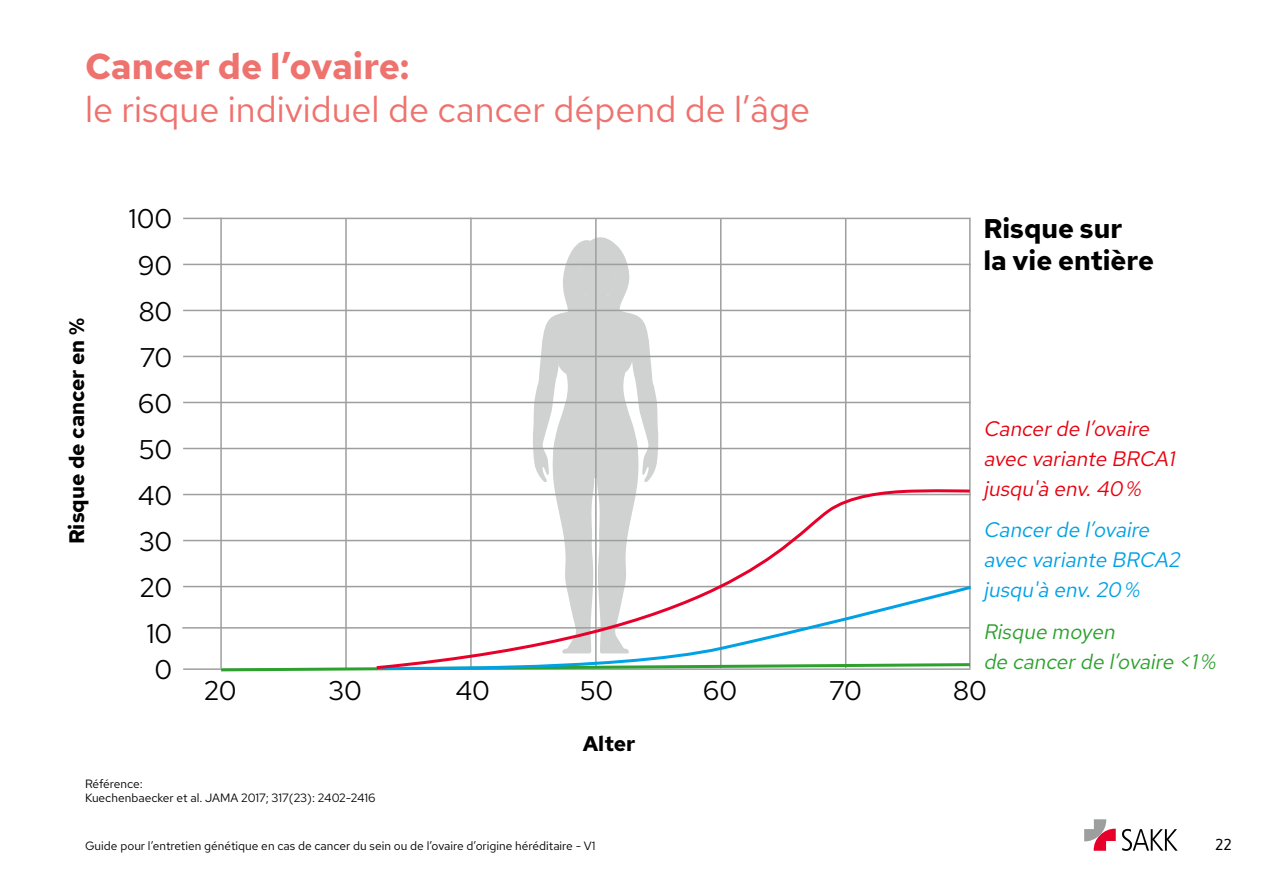
<style>
.page{position:relative;width:1263px;height:893px;background:#fff}
.page>*{position:absolute;margin:0;border:0;box-sizing:border-box;transform-origin:0 0}
.t1{font:36px "Red Hat Text";color:#ee726e}
.t2{font:700 36px "Red Hat Text";color:#ee726e}
.t3{font:27px/46px "Red Hat Text";color:#000;text-align:center}
.t4{font:700 27px/32.4px "Red Hat Text";color:#000}
.t5{font:italic 21px/30px "Red Hat Text";color:#e7000e}
.t6{font:italic 21px/30px "Red Hat Text";color:#00a1e5}
.t7{font:italic 21px/30px "Red Hat Text";color:#2da12e}
.t8{font:700 21px "Red Hat Text";color:#000}
.t9{font:18px "Jaldi";color:#000}
.t10{font:12px/14.4px "Red Hat Text";color:#000}
</style>
<div class="page">
<svg style="left:1084px;top:819px;width:32px;height:32px"></svg>
<svg style="left:1122px;top:829px;width:56px;height:22px"></svg>
<svg style="left:533px;top:237px;width:125px;height:251px"></svg>
<hr style="left:183px;top:218px;width:788px;height:1px;background:#9d9e9e">
<hr style="left:183px;top:264px;width:788px;height:1px;background:#9d9e9e">
<hr style="left:183px;top:310px;width:788px;height:1px;background:#9d9e9e">
<hr style="left:183px;top:356px;width:788px;height:1px;background:#9d9e9e">
<hr style="left:183px;top:402px;width:788px;height:1px;background:#9d9e9e">
<hr style="left:183px;top:448px;width:788px;height:1px;background:#9d9e9e">
<hr style="left:183px;top:494px;width:788px;height:1px;background:#9d9e9e">
<hr style="left:183px;top:540px;width:788px;height:1px;background:#9d9e9e">
<hr style="left:183px;top:586px;width:788px;height:1px;background:#9d9e9e">
<hr style="left:182px;top:627px;width:788px;height:2px;background:#9d9e9e">
<hr style="left:183px;top:668px;width:788px;height:2px;background:#9d9e9e">
<hr style="left:220px;top:218px;width:2px;height:450px;background:#9d9e9e">
<hr style="left:345px;top:218px;width:2px;height:450px;background:#9d9e9e">
<hr style="left:470px;top:218px;width:2px;height:450px;background:#9d9e9e">
<hr style="left:595px;top:218px;width:2px;height:450px;background:#9d9e9e">
<hr style="left:720px;top:218px;width:1px;height:450px;background:#9d9e9e">
<hr style="left:845px;top:218px;width:1px;height:450px;background:#9d9e9e">
<hr style="left:969px;top:218px;width:2px;height:450px;background:#9d9e9e">
<svg style="left:218px;top:662px;width:155px;height:10px"></svg>
<svg style="left:373px;top:488px;width:598px;height:183px"></svg>
<h1 class="t2" style="left:85px;top:43px;width:325px">Cancer de l’ovaire:</h1>
<h1 class="t1" style="left:85px;top:86px;width:726px">le risque individuel de cancer dépend de l’âge</h1>
<h3 class="t8" style="left:63px;top:544px;width:228px;rotate:-90deg">Risque de cancer en %</h3>
<h2 class="t3" style="left:129px;top:196px;width:45px">100<br>90<br>80<br>70<br>60<br>50<br>40<br>30<br>20</h2>
<h2 class="t3" style="left:146px;top:614px;width:28px;line-height:36.6px">10<br>0</h2>
<h2 class="t4" style="left:983px;top:212px;width:172px">Risque sur<br>la vie entière</h2>
<h3 class="t5" style="left:983px;top:413px;width:197px">Cancerde l’ovaire avec variante BRCA1 jusqu'à env.40%</h3>
<h3 class="t6" style="left:983px;top:514px;width:202px">Cancerde l’ovaire avec variante BRCA2 jusqu'à env.20%</h3>
<h3 class="t7" style="left:983px;top:616px;width:238px">Risque moyen<br>de cancerde l’ovaire &lt;1%</h3>
<h2 class="t3" style="left:204px;top:667px;width:34px">20</h2>
<h2 class="t3" style="left:329px;top:667px;width:35px">30</h2>
<h2 class="t3" style="left:455px;top:667px;width:36px">40</h2>
<h2 class="t3" style="left:580px;top:667px;width:35px">50</h2>
<h2 class="t3" style="left:703px;top:667px;width:36px">60</h2>
<h2 class="t3" style="left:829px;top:667px;width:34px">70</h2>
<h2 class="t3" style="left:953px;top:667px;width:36px">80</h2>
<h3 class="t8" style="left:583px;top:729px;width:54px">Alter</h3>
<p class="t10" style="left:85px;top:776px;width:292px">Référence:<br>Kuechenbaecker et al. JAMA 2017; 317(23): 2402-2416</p>
<p class="t10" style="left:85px;top:839px;width:512px">Guide pour l’entretien génétique en cas de cancer du sein ou de l’ovaire d’origine héréditaire - V1</p>
<h3 class="t9" style="left:1215px;top:830px;width:18px">22</h3>
</div>
